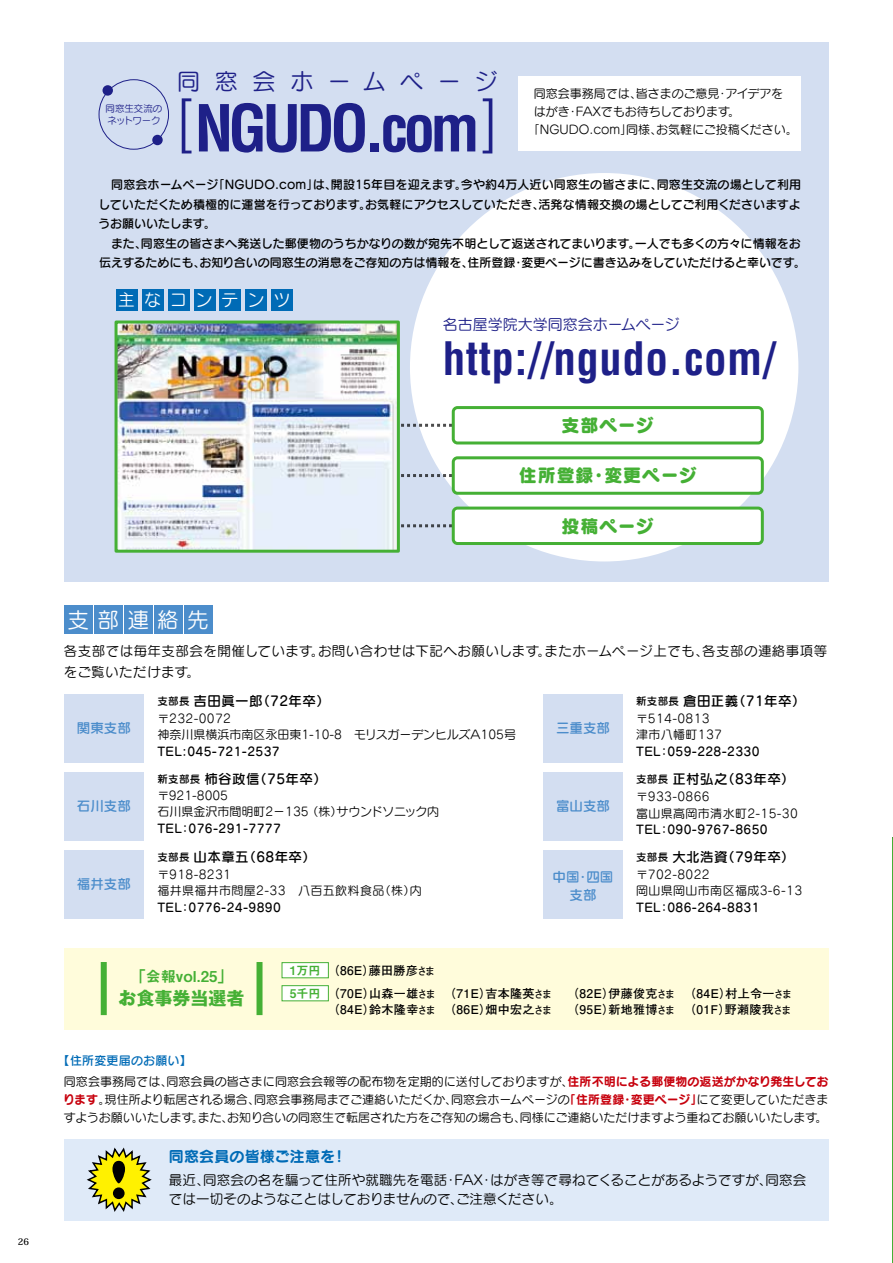
<style>
.page{position:relative;width:893px;height:1263px;background:#fff}
.page>*{position:absolute;margin:0;border:0;box-sizing:border-box;transform-origin:0 0}
.t1{font:700 condensed 63.15px "Helvetica";letter-spacing:-.075em;color:#1e2088}
.t2{font:700 condensed 45px "Helvetica";letter-spacing:.01em;color:#1e2088}
.t3{font:23.1px "Seurat Pro M";letter-spacing:.635em;color:#1e2088}
.t4{font:21.6px "Seurat Pro M";letter-spacing:.38em;color:#fff}
.t5{font:18px "Seurat Pro EB";letter-spacing:.05em;color:#45b035}
.t6{font:700 18px "Gothic MB101 Pro";color:#45b035}
.t7{font:16.65px "Seurat Pro M";letter-spacing:.555em;color:#fff}
.t8{font:15px "Seurat Pro M";color:#1e2088}
.t9{font:15px "Seurat Pro B";letter-spacing:.01em;color:#006bb6}
.t10{font:15px "Midashi Go Pro MB31";color:#45b035}
.t11{font:13.5px "Seurat Pro DB";letter-spacing:.03em;color:#000}
.t12{font:13.5px/19.5px "Seurat Pro M";letter-spacing:.015em;color:#000}
.t13{font:13.5px/21px "Seurat Pro M";letter-spacing:.035em;color:#000}
.t14{font:13.5px/18px "Seurat Pro DB";color:#4c8dcb;text-align:center}
.t15{font:12px/16.5px "Seurat Pro M";color:#000}
.t16{font:12px/19.5px "Seurat Pro DB";letter-spacing:.01em;color:#000}
.t17{font:700 12px/23.1px "Futo Go B101 Pro";letter-spacing:.03em;color:#000}
.t18{font:12px/16.5px "Seurat Pro M";letter-spacing:.03em;color:#000}
.t19{font:12px "Seurat Pro DB";letter-spacing:.03em;color:#000}
.t20{font:12px "Seurat Pro DB";letter-spacing:.015em;color:#006bb6}
.t21{font:12px "Midashi Go Pro MB31";color:#45b035}
.t22{font:9.45px/11.4px "Seurat Pro M";letter-spacing:-.005em;color:#1e2088}
.t23{font:700 9px "Koz Min Pro";color:#000}
.s1{font-weight:300}
.s2{font-size:10.5px}
.s3{font-family:"Midashi Go Pro MB31";font-weight:400;color:#45b035}
.s4{font-family:"Seurat Pro B";color:#c7000d}
</style>
<div class="page">
<hr style="left:892px;top:838px;width:1px;height:425px;background:#45b035">
<div style="left:64px;top:42px;width:765px;height:540px;background:#d3def1"></div>
<div style="left:410px;top:173px;width:388px;height:388px;background:#fff;border-radius:50%"></div>
<div style="left:64px;top:948px;width:765px;height:81px;background:#fffcdb"></div>
<div style="left:543px;top:694px;width:80px;height:69px;background:#d3def1"></div>
<div style="left:64px;top:694px;width:80px;height:69px;background:#d3def1"></div>
<div style="left:543px;top:773px;width:80px;height:68px;background:#d3def1"></div>
<div style="left:64px;top:773px;width:80px;height:68px;background:#d3def1"></div>
<div style="left:543px;top:850px;width:80px;height:68px;background:#d3def1"></div>
<div style="left:64px;top:850px;width:80px;height:68px;background:#d3def1"></div>
<div style="left:64px;top:605px;width:28px;height:29px;background:#4c8dcb"></div>
<div style="left:94px;top:605px;width:29px;height:29px;background:#4c8dcb"></div>
<div style="left:124px;top:605px;width:29px;height:29px;background:#4c8dcb"></div>
<div style="left:154px;top:605px;width:29px;height:29px;background:#4c8dcb"></div>
<div style="left:185px;top:605px;width:28px;height:29px;background:#4c8dcb"></div>
<div style="left:519px;top:76px;width:282px;height:74px;background:#fff"></div>
<div style="left:99px;top:79px;width:70px;height:71px;border:1px solid #1e2088;border-radius:50%"></div>
<div style="left:103px;top:85px;width:10px;height:11px;background:#1e2088;border-radius:50%"></div>
<div style="left:152px;top:135px;width:11px;height:10px;background:#1e2088;border-radius:50%"></div>
<svg style="left:401px;top:424px;width:51px;height:3px"></svg>
<div style="left:452px;top:406px;width:312px;height:38px;border:3px solid #45b035;border-radius:4px"></div>
<svg style="left:401px;top:474px;width:51px;height:3px"></svg>
<div style="left:453px;top:458px;width:309px;height:35px;background:#fff;border-radius:4px"></div>
<div style="left:452px;top:456px;width:312px;height:39px;border:3px solid #45b035;border-radius:4px"></div>
<svg style="left:401px;top:524px;width:51px;height:3px"></svg>
<div style="left:453px;top:508px;width:309px;height:35px;background:#fff;border-radius:4px"></div>
<div style="left:452px;top:507px;width:312px;height:38px;border:3px solid #45b035;border-radius:4px"></div>
<div style="left:64px;top:1139px;width:765px;height:81px;background:#dfeaf8"></div>
<svg style="left:86px;top:1147px;width:66px;height:65px"></svg>
<div style="left:116px;top:289px;width:22px;height:22px;background:#006bb6"></div>
<div style="left:142px;top:289px;width:22px;height:22px;background:#006bb6"></div>
<div style="left:168px;top:289px;width:22px;height:22px;background:#006bb6"></div>
<div style="left:194px;top:289px;width:21px;height:22px;background:#006bb6"></div>
<div style="left:219px;top:289px;width:22px;height:22px;background:#006bb6"></div>
<div style="left:245px;top:289px;width:22px;height:22px;background:#006bb6"></div>
<div style="left:271px;top:289px;width:22px;height:22px;background:#006bb6"></div>
<img style="left:119px;top:324px;width:277px;height:225px">
<div style="left:115px;top:320px;width:285px;height:233px;border:3px solid #45b035"></div>
<div style="left:282px;top:963px;width:46px;height:15px;background:#fff"></div>
<div style="left:282px;top:962px;width:47px;height:16px;border:1px solid #45b035"></div>
<div style="left:282px;top:986px;width:46px;height:15px;background:#fff"></div>
<div style="left:282px;top:985px;width:47px;height:16px;border:1px solid #45b035"></div>
<div style="left:101px;top:962px;width:6px;height:53px;background:#45b035"></div>
<div style="left:257px;top:962px;width:6px;height:53px;background:#45b035"></div>
<p class="t23" style="left:18px;top:1235px;width:13px">26</p>
<p class="t22" style="left:106px;top:103px;width:58px">同窓生交流のネットワーク</p>
<h3 class="t3" style="left:177px;top:66px;width:322px">同窓会ホームページ</h3>
<h1 class="t1" style="left:177px;top:90px;width:322px"><span class="s1">[</span>NGUDO.com<span class="s1">]</span></h1>
<p class="t15" style="left:534px;top:85px;width:251px">同窓会事務局では、皆さまのご意見・アイデアを</p>
<p class="t15" style="left:534px;top:103px;width:208px">はがき・FAXでもお待ちしております。</p>
<p class="t15" style="left:528px;top:121px;width:271px">「NGUDO.com」同様、お気軽にご投稿ください。</p>
<p class="t16" style="left:98px;top:174px;width:709px">　同窓会ホームページ「NGUDO.com」は、開設15年目を迎えます。今や約4万人近い同窓生の皆さまに、同窓生交流の場として利用していただくため積極的に運営を行っております。お気軽にアクセスしていただき、活発な情報交換の場としてご利用くださいますようお願いいたします。<br>　また、同窓生の皆さまへ発送した郵便物のうちかなりの数が宛先不明として返送されてまいります。一人でも多くの方々に情報をお伝えするためにも、お知り合いの同窓生の消息をご存知の方は情報を、住所登録・変更ページに書き込みをしていただけると幸いです。</p>
<h3 class="t7" style="left:118px;top:289px;width:174px">主なコンテンツ</h3>
<h3 class="t4" style="left:68px;top:605px;width:143px">支部連絡先</h3>
<p class="t8" style="left:443px;top:314px;width:238px">名古屋学院大学同窓会ホームページ</p>
<h2 class="t2" style="left:443px;top:331px;width:334px">http://ngudo.com/</h2>
<h3 class="t5" style="left:562px;top:413px;width:94px">支部ページ</h3>
<h3 class="t5" style="left:519px;top:463px;width:179px">住所登録・変更ページ</h3>
<h3 class="t5" style="left:562px;top:513px;width:94px">投稿ページ</h3>
<p class="t13" style="left:64px;top:640px;width:765px">各支部では毎年支部会を開催しています。お問い合わせは下記へお願いします。またホームページ上でも、各支部の連絡事項等をご覧いただけます。</p>
<p class="t11" style="left:157px;top:692px;width:174px"><span class="s2">支部長</span> 吉田眞一郎（72年卒）</p>
<p class="t15" style="left:157px;top:710px;width:360px">〒232-0072<br>神奈川県横浜市南区永田東1-10-8　モリスガーデンヒルズA105号</p>
<p class="t19" style="left:157px;top:743px;width:124px">TEL:045-721-2537</p>
<p class="t11" style="left:157px;top:770px;width:171px"><span class="s2">新支部長</span> 柿谷政信（75年卒）</p>
<p class="t15" style="left:157px;top:786px;width:283px">〒921-8005<br>石川県金沢市間明町2－135 （株）サウンドソニック内</p>
<p class="t19" style="left:157px;top:820px;width:125px">TEL：076-291-7777</p>
<p class="t11" style="left:157px;top:848px;width:160px"><span class="s2">支部長</span> 山本章五（68年卒）</p>
<p class="t18" style="left:157px;top:865px;width:266px">〒918-8231<br>福井県福井市問屋2-33　八百五飲料食品（株）内</p>
<p class="t19" style="left:157px;top:899px;width:125px">TEL：0776-24-9890</p>
<p class="t14" style="left:77px;top:718px;width:55px">関東支部</p>
<p class="t14" style="left:556px;top:718px;width:55px">三重支部</p>
<p class="t14" style="left:77px;top:797px;width:55px">石川支部</p>
<p class="t14" style="left:556px;top:797px;width:55px">富山支部</p>
<p class="t14" style="left:553px;top:867px;width:62px">中国・四国支部</p>
<p class="t14" style="left:77px;top:874px;width:55px">福井支部</p>
<p class="t11" style="left:636px;top:692px;width:171px"><span class="s2">新支部長</span> 倉田正義（71年卒）</p>
<p class="t18" style="left:636px;top:710px;width:87px">〒514-0813津市八幡町137</p>
<p class="t19" style="left:636px;top:743px;width:125px">TEL：059-228-2330</p>
<p class="t11" style="left:636px;top:770px;width:160px"><span class="s2">支部長</span> 正村弘之（83年卒）</p>
<p class="t18" style="left:636px;top:788px;width:163px">〒933-0866<br>富山県高岡市清水町2-15-30</p>
<p class="t19" style="left:636px;top:822px;width:133px">TEL：090-9767-8650</p>
<p class="t11" style="left:636px;top:848px;width:160px"><span class="s2">支部長</span> 大北浩資（79年卒）</p>
<p class="t18" style="left:636px;top:865px;width:167px">〒702-8022<br>岡山県岡山市南区福成3-6-13</p>
<p class="t19" style="left:636px;top:899px;width:125px">TEL：086-264-8831</p>
<p class="t10" style="left:131px;top:965px;width:103px">「会報vol.25」</p>
<h3 class="t6" style="left:119px;top:983px;width:127px">お食事券当選者</h3>
<p class="t17" style="left:328px;top:957px;width:466px;text-indent:-38px"><span class="s3">1万円</span>（86Ｅ）藤田勝彦<span class="s2">さま<br></span>（70Ｅ）山森一雄<span class="s2">さま</span> （71Ｅ）吉本隆英<span class="s2">さま</span> （82Ｅ）伊藤俊克<span class="s2">さま</span> （84Ｅ）村上令一<span class="s2">さま</span></p>
<p class="t17" style="left:328px;top:997px;width:466px">（84Ｅ）鈴木隆幸<span class="s2">さま</span> （86Ｅ）畑中宏之<span class="s2">さま</span> （95Ｅ）新地雅博<span class="s2">さま</span> （01Ｆ）野瀬陵我<span class="s2">さま</span></p>
<p class="t21" style="left:290px;top:983px;width:32px">5千円</p>
<p class="t20" style="left:58px;top:1052px;width:135px">【住所変更届のお願い】</p>
<p class="t15" style="left:63px;top:1072px;width:767px;line-height:18px;text-align:justify">同窓会事務局では、同窓会員の皆さまに同窓会会報等の配布物を定期的に送付しておりますが、<span class="s4">住所不明による郵便物の返送がかなり発生しております</span>。現住所より転居される場合、同窓会事務局までご連絡いただくか、同窓会ホームページの<span class="s4">「住所登録・変更ページ」</span>にて変更していただきますようお願いいたします。また、お知り合いの同窓生で転居された方をご存知の場合も、同様にご連絡いただけますよう重ねてお願いいたします。</p>
<p class="t9" style="left:169px;top:1146px;width:179px">同窓会員の皆様ご注意を！</p>
<p class="t12" style="left:169px;top:1170px;width:639px">最近、同窓会の名を騙って住所や就職先を電話・FAX・はがき等で尋ねてくることがあるようですが、同窓会では一切そのようなことはしておりませんので、ご注意ください。</p>
</div>
